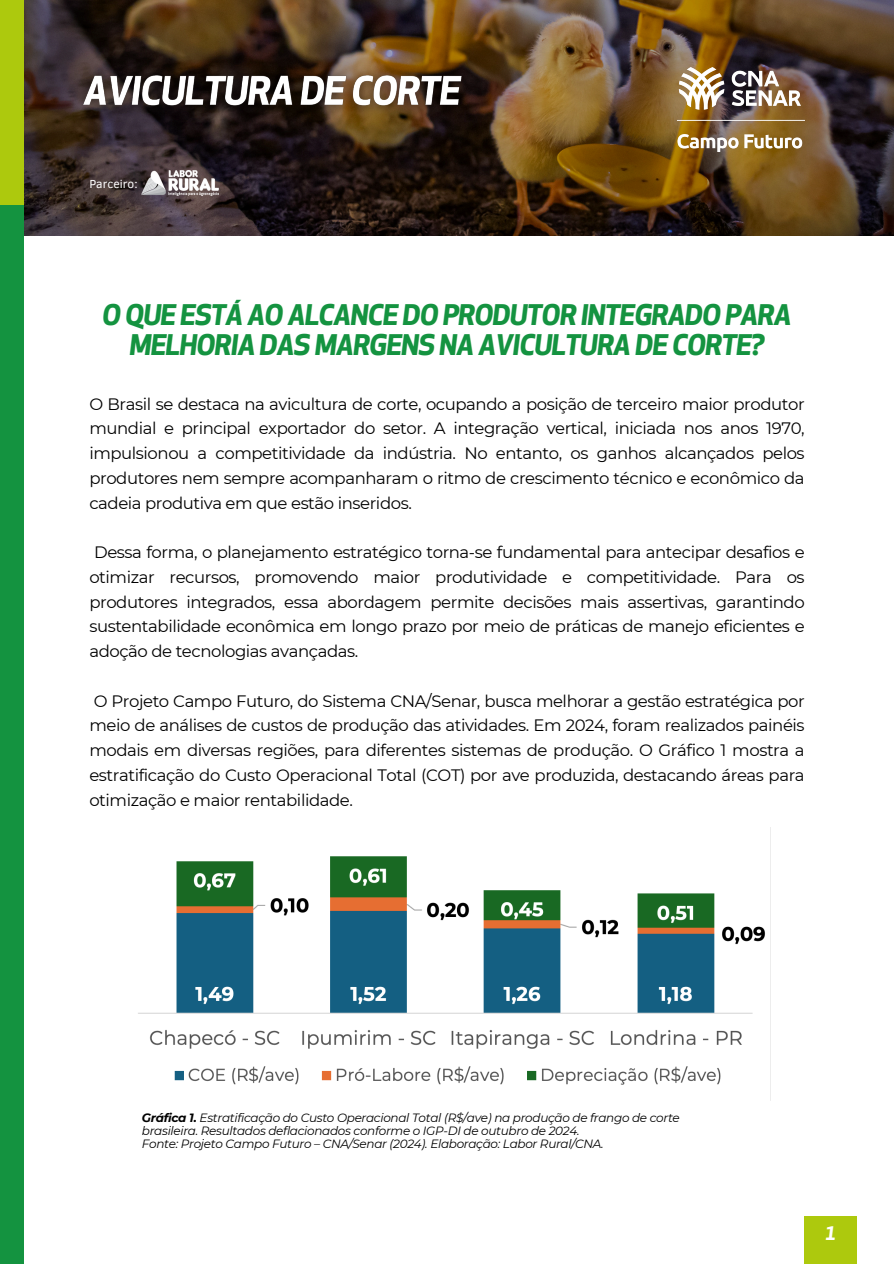
<style>
.page{position:relative;width:894px;height:1264px;background:#fff}
.page>*{position:absolute;margin:0;border:0;box-sizing:border-box;transform-origin:0 0}
.t1{font:italic 700 27.75px/30.3px "Apex New";letter-spacing:-.025em;color:#149340;text-align:center}
.t2{font:italic 700 18px "Apex New Trial";color:#fff}
.t3{font:16.5px/24.8px "Montserrat";letter-spacing:-.025em;color:#000;text-align:justify}
.t4{font:italic 12px/13px "Montserrat";letter-spacing:-.025em;color:#000}
.t5{font:12px "Clear Sans";color:#fff}
.s1{font-weight:700}
</style>
<div class="page">
<img style="left:24px;top:0;width:869px;height:235px">
<div style="left:0;top:205px;width:24px;height:1058px;background:#149340"></div>
<div style="left:0;top:0;width:24px;height:205px;background:#adc90d"></div>
<div style="left:804px;top:1216px;width:52px;height:47px;background:#adc90d"></div>
<img style="left:677px;top:68px;width:127px;height:84px">
<img style="left:142px;top:170px;width:76px;height:25px">
<img style="left:138px;top:828px;width:633px;height:273px">
<img style="left:66px;top:59px;width:413px;height:66px">
<p class="t5" style="left:89px;top:175px;width:50px">Parceiro:</p>
<h3 class="t1" style="left:102px;top:303px;width:690px">O QUE ESTÁ AO ALCANCE DO PRODUTOR INTEGRADO PARA<br>MELHORIA DAS MARGENS NA AVICULTURA DE CORTE?</h3>
<p class="t3" style="left:89px;top:391px;width:716px">O Brasil se destaca na avicultura de corte, ocupando a posição de terceiro maior produtor mundial e principal exportador do setor. A integração vertical, iniciada nos anos 1970, impulsionou a competitividade da indústria. No entanto, os ganhos alcançados pelos produtores nem sempre acompanharam o ritmo de crescimento técnico e econômico da cadeia produtiva em que estão inseridos.</p>
<p class="t3" style="left:89px;top:540px;width:716px">Dessa forma, o planejamento estratégico torna-se fundamental para antecipar desafios e otimizar recursos, promovendo maior produtividade e competitividade. Para os produtores integrados, essa abordagem permite decisões mais assertivas, garantindo sustentabilidade econômica em longo prazo por meio de práticas de manejo eficientes e adoção de tecnologias avançadas.</p>
<p class="t3" style="left:89px;top:688px;width:716px">O Projeto Campo Futuro, do Sistema CNA/Senar, busca melhorar a gestão estratégica por meio de análises de custos de produção das atividades. Em 2024, foram realizados painéis modais em diversas regiões, para diferentes sistemas de produção. O Gráfico 1 mostra a estratificação do Custo Operacional Total (COT) por ave produzida, destacando áreas para otimização e maior rentabilidade.</p>
<p class="t4" style="left:142px;top:1111px;width:539px"><span class="s1">Gráfica 1.</span> Estratificação do Custo Operacional Total (R$/ave) na produção de frango de corte brasileira. Resultados deflacionados conforme o IGP-DI de outubro de 2024.</p>
<p class="t4" style="left:142px;top:1137px;width:463px">Fonte: Projeto Campo Futuro – CNA/Senar (2024). Elaboração: Labor Rural/CNA.</p>
<h3 class="t2" style="left:824px;top:1226px;width:12px">1</h3>
</div>
